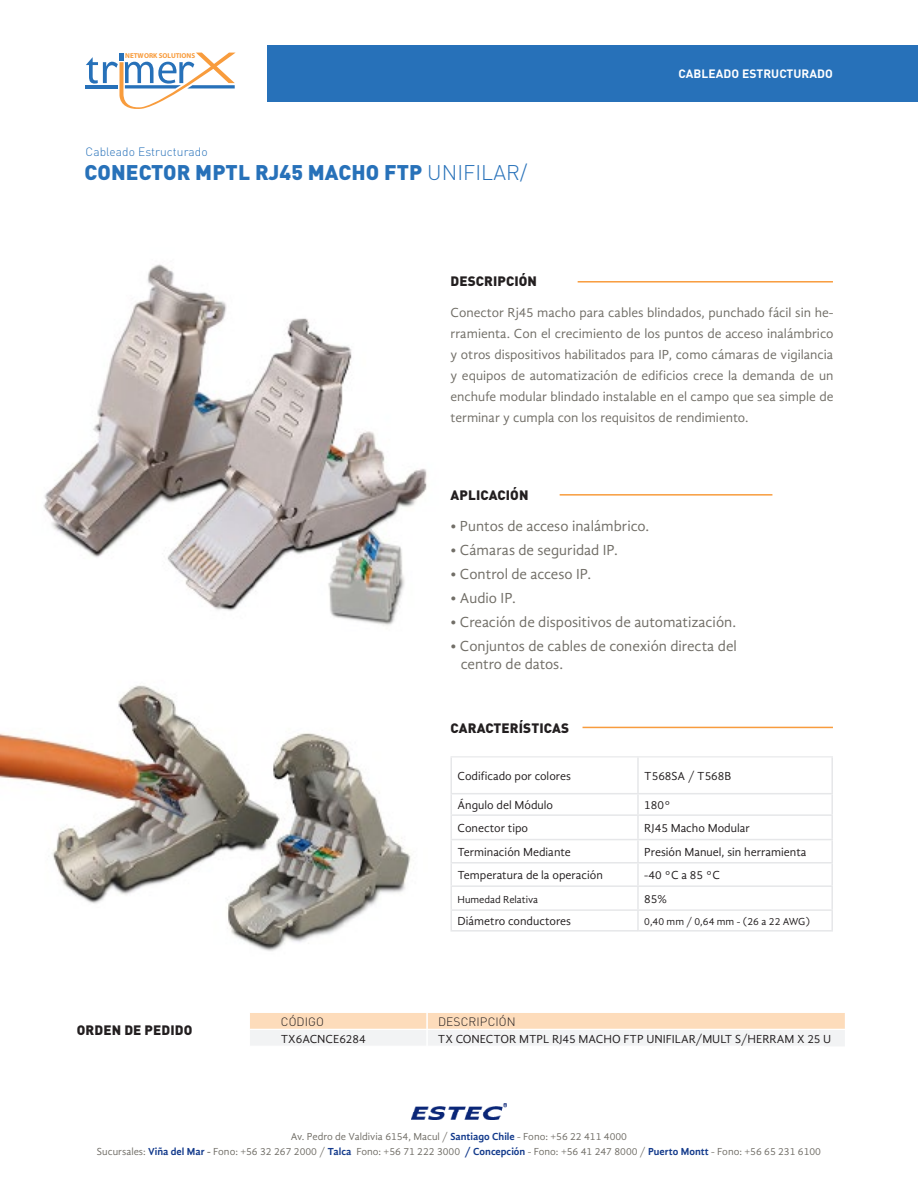
<style>
.page{position:relative;width:918px;height:1188px;background:#fff}
.page>*{position:absolute;margin:0;border:0;box-sizing:border-box;transform-origin:0 0}
.t1{font:900 21px "DIN Pro";letter-spacing:.005em;color:#2771b9}
.t2{font:15px "Gandhi Sans";color:#716e67}
.t3{font:13.5px/21px "Gandhi Sans";color:#716e67;text-align:justify}
.t4{font:900 13.5px "DIN Pro";letter-spacing:.01em;color:#231f20}
.t5{font:12px "Gandhi Sans";color:#231f20}
.t6{font:300 12px "DIN Pro";letter-spacing:.005em;color:#2771b9}
.t7{font:700 12px "DIN Pro";letter-spacing:.005em;color:#fff}
.t8{font:300 12px "DIN Pro";letter-spacing:.01em;color:#231f20}
.t9{font:10.5px "Gandhi Sans";color:#716e67}
.t10{font:10.5px "Gandhi Sans";color:#231f20}
.t11{font:700 7.05px "Myriad Pro";color:#f89c3d}
.s1{font-weight:300}
.s2{font-weight:700;color:#143b8c}
.s3{font-weight:700}
</style>
<div class="page">
<img style="left:43px;top:264px;width:384px;height:362px">
<div style="left:268px;top:46px;width:650px;height:56px;background:#2771b9"></div>
<hr style="left:560px;top:494px;width:212px;height:2px;background:#f89c3d">
<hr style="left:578px;top:281px;width:255px;height:2px;background:#f89c3d">
<svg style="left:86px;top:53px;width:149px;height:56px"></svg>
<hr style="left:583px;top:727px;width:250px;height:1px;background:#f89c3d">
<hr style="left:450px;top:756px;width:188px;height:1px;background:#e6e7e9">
<hr style="left:638px;top:756px;width:195px;height:1px;background:#e6e7e9">
<hr style="left:450px;top:757px;width:2px;height:36px;background:#e6e7e9">
<hr style="left:637px;top:757px;width:2px;height:36px;background:#e6e7e9">
<hr style="left:831px;top:757px;width:2px;height:36px;background:#e6e7e9">
<hr style="left:450px;top:793px;width:188px;height:1px;background:#e6e7e9">
<hr style="left:450px;top:794px;width:2px;height:20px;background:#e6e7e9">
<hr style="left:638px;top:793px;width:195px;height:1px;background:#e6e7e9">
<hr style="left:637px;top:794px;width:2px;height:20px;background:#e6e7e9">
<hr style="left:831px;top:794px;width:2px;height:20px;background:#e6e7e9">
<hr style="left:450px;top:814px;width:188px;height:2px;background:#e6e7e9">
<hr style="left:450px;top:816px;width:2px;height:23px;background:#e6e7e9">
<hr style="left:638px;top:814px;width:195px;height:2px;background:#e6e7e9">
<hr style="left:637px;top:816px;width:2px;height:23px;background:#e6e7e9">
<hr style="left:831px;top:816px;width:2px;height:23px;background:#e6e7e9">
<hr style="left:450px;top:839px;width:188px;height:1px;background:#e6e7e9">
<hr style="left:450px;top:840px;width:2px;height:22px;background:#e6e7e9">
<hr style="left:638px;top:839px;width:195px;height:1px;background:#e6e7e9">
<hr style="left:637px;top:840px;width:2px;height:22px;background:#e6e7e9">
<hr style="left:831px;top:840px;width:2px;height:22px;background:#e6e7e9">
<hr style="left:450px;top:862px;width:188px;height:2px;background:#e6e7e9">
<hr style="left:450px;top:864px;width:2px;height:21px;background:#e6e7e9">
<hr style="left:638px;top:862px;width:195px;height:2px;background:#e6e7e9">
<hr style="left:637px;top:864px;width:2px;height:21px;background:#e6e7e9">
<hr style="left:831px;top:864px;width:2px;height:21px;background:#e6e7e9">
<hr style="left:450px;top:885px;width:188px;height:2px;background:#e6e7e9">
<hr style="left:450px;top:887px;width:2px;height:22px;background:#e6e7e9">
<hr style="left:638px;top:885px;width:195px;height:2px;background:#e6e7e9">
<hr style="left:637px;top:887px;width:2px;height:22px;background:#e6e7e9">
<hr style="left:831px;top:887px;width:2px;height:22px;background:#e6e7e9">
<hr style="left:450px;top:909px;width:188px;height:2px;background:#e6e7e9">
<svg style="left:450px;top:911px;width:2px;height:19px"></svg>
<hr style="left:638px;top:909px;width:195px;height:2px;background:#e6e7e9">
<svg style="left:637px;top:911px;width:2px;height:19px"></svg>
<svg style="left:831px;top:911px;width:2px;height:19px"></svg>
<hr style="left:450px;top:930px;width:188px;height:2px;background:#e6e7e9">
<hr style="left:638px;top:930px;width:195px;height:2px;background:#e6e7e9">
<img style="left:411px;top:1103px;width:96px;height:17px">
<img style="left:0;top:685px;width:411px;height:266px">
<svg style="left:250px;top:1013px;width:595px;height:33px"></svg>
<hr style="left:250px;top:1029px;width:218px;height:1px;background:#fff">
<hr style="left:469px;top:1029px;width:377px;height:1px;background:#fff">
<hr style="left:426px;top:1012px;width:2px;height:57px;background:#fff">
<p class="t11" style="left:125px;top:51px;width:71px">NETWORK SOLUTIONS</p>
<p class="t6" style="left:86px;top:143px;width:124px">Cableado Estructurado</p>
<p class="t1" style="left:85px;top:158px;width:444px">CONECTOR MPTL RJ45 MACHO FTP <span class="s1">UNIFILAR/</span></p>
<p class="t4" style="left:451px;top:272px;width:88px">DESCRIPCIÓN</p>
<p class="t7" style="left:678px;top:66px;width:156px">CABLEADO ESTRUCTURADO</p>
<p class="t3" style="left:450px;top:302px;width:384px">Conector Rj45 macho para cables blindados, punchado fácil sin he&shy;rramienta. Con el crecimiento de los puntos de acceso inalámbrico y otros dispositivos habilitados para IP, como cámaras de vigilancia y equipos de automatización de edificios crece la demanda de un enchufe modular blindado instalable en el campo que sea simple de terminar y cumpla con los requisitos de rendimiento.</p>
<p class="t4" style="left:451px;top:486px;width:79px">APLICACIÓN</p>
<p class="t2" style="left:450px;top:517px;width:200px">• Puntos de acceso inalámbrico.</p>
<p class="t2" style="left:450px;top:541px;width:169px">• Cámaras de seguridad IP.</p>
<p class="t2" style="left:450px;top:565px;width:142px">• Control de acceso IP.</p>
<p class="t2" style="left:450px;top:589px;width:67px">• Audio IP.</p>
<p class="t2" style="left:450px;top:613px;width:287px">• Creación de dispositivos de automatización.</p>
<p class="t2" style="left:450px;top:637px;width:288px">• Conjuntos de cables de conexión directa del</p>
<p class="t2" style="left:461px;top:655px;width:104px">centro de datos.</p>
<p class="t4" style="left:77px;top:1021px;width:117px">ORDEN DE PEDIDO</p>
<p class="t4" style="left:451px;top:719px;width:120px">CARACTERÍSTICAS</p>
<p class="t5" style="left:458px;top:769px;width:115px">Codificado por colores</p>
<p class="t5" style="left:644px;top:769px;width:89px">T568SA / T568B</p>
<p class="t5" style="left:458px;top:798px;width:97px">Ángulo del Módulo</p>
<p class="t5" style="left:644px;top:798px;width:28px">180°</p>
<p class="t5" style="left:458px;top:821px;width:72px">Conector tipo</p>
<p class="t5" style="left:644px;top:821px;width:107px">RJ45 Macho Modular</p>
<p class="t5" style="left:458px;top:845px;width:115px">Terminación Mediante</p>
<p class="t5" style="left:644px;top:845px;width:164px">Presión Manuel, sin herramienta</p>
<p class="t5" style="left:458px;top:868px;width:147px">Temperatura de la operación</p>
<p class="t5" style="left:644px;top:868px;width:77px">-40 °C a 85 °C</p>
<p class="t10" style="left:458px;top:893px;width:82px">Humedad Relativa</p>
<p class="t5" style="left:644px;top:892px;width:24px">85%</p>
<p class="t5" style="left:458px;top:914px;width:115px">Diámetro conductores</p>
<p class="t10" style="left:644px;top:916px;width:167px">0,40 mm / 0,64 mm - (26 a 22 AWG)</p>
<p class="t8" style="left:281px;top:1013px;width:45px">CÓDIGO</p>
<p class="t8" style="left:438px;top:1013px;width:79px">DESCRIPCIÓN</p>
<p class="t5" style="left:281px;top:1032px;width:86px">TX6ACNCE6284</p>
<p class="t5" style="left:438px;top:1032px;width:395px">TX CONECTOR MTPL RJ45 MACHO FTP UNIFILAR/MULT S/HERRAM X 25 U</p>
<p class="t9" style="left:291px;top:1130px;width:338px">Av. Pedro de Valdivia 6154, Macul / <span class="s2">Santiago Chile</span> - Fono: +56 22 411 4000</p>
<p class="t9" style="left:97px;top:1145px;width:726px">Sucursales: <span class="s2">Viña del Mar</span> <span class="s3">-</span> Fono: +56 32 267 2000 / <span class="s2">Talca</span> Fono: +56 71 222 3000 <span class="s2">/ Concepción</span> - Fono: +56 41 247 8000 / <span class="s2">Puerto Montt</span> - Fono: +56 65 231 6100</p>
</div>
